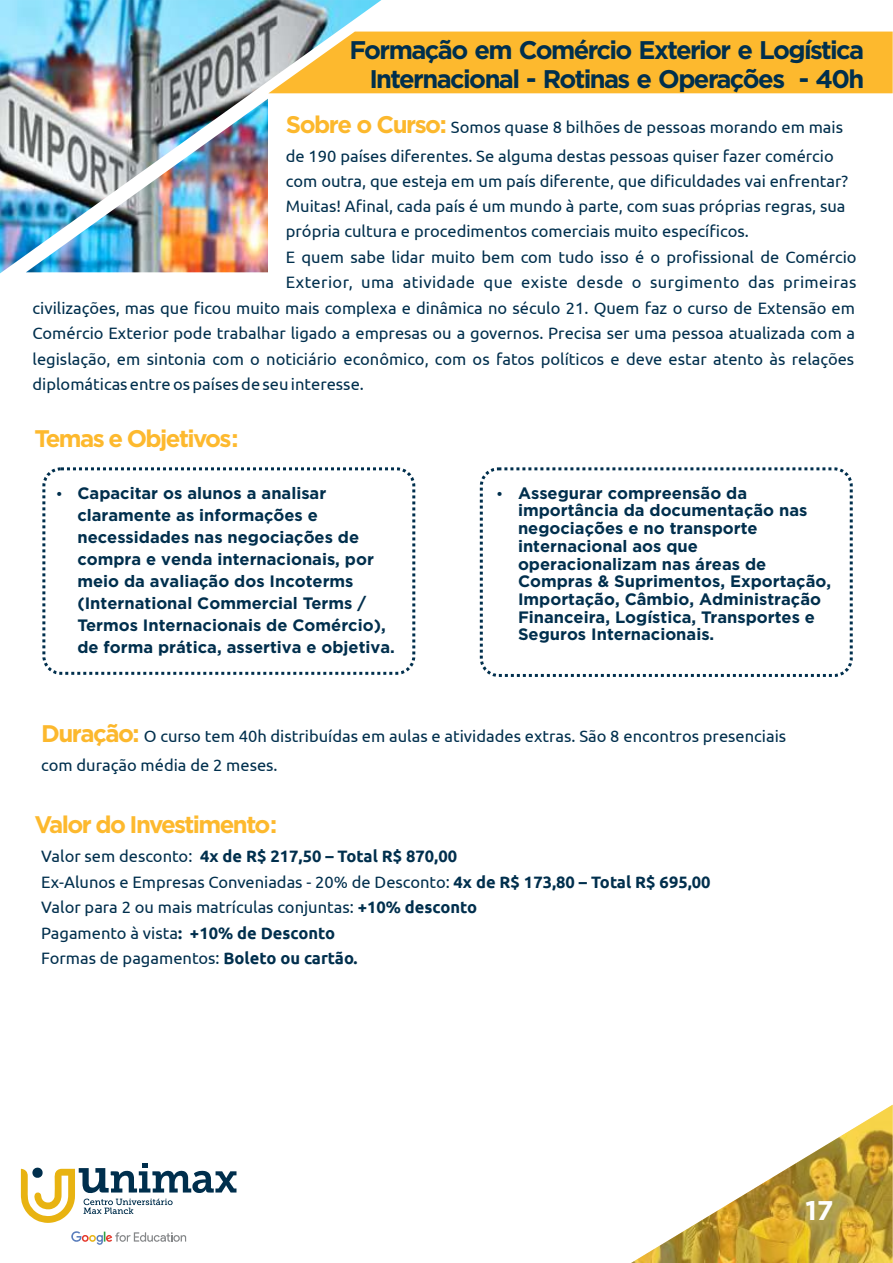
<style>
.page{position:relative;width:893px;height:1263px;background:#fff}
.page>*{position:absolute;margin:0;border:0;box-sizing:border-box;transform-origin:0 0}
.t1{font:700 27px "Gotham";color:#fefefe}
.t2{font:700 25.5px/29.2px "Gotham";letter-spacing:-.06em;color:#002f4d;text-align:right}
.t3{font:700 24px "Gotham";letter-spacing:-.065em;color:#fdb92e}
.t4{font:16.5px/25.5px "Ubuntu";color:#002f4d}
.t5{font:700 16.5px/17.7px "Gotham";color:#002f4d}
.s1{font-family:"Gotham";font-weight:700;font-size:24px;color:#fcb82d}
.s2{font-weight:700}
</style>
<div class="page">
<svg style="left:71px;top:1231px;width:115px;height:14px"></svg>
<svg style="left:21px;top:1163px;width:215px;height:60px"></svg>
<img style="left:631px;top:1105px;width:262px;height:158px">
<div style="left:42px;top:467px;width:373px;height:208px;border:3px dashed #002f4d;border-radius:17px"></div>
<div style="left:480px;top:467px;width:373px;height:210px;border:3px dashed #002f4d;border-radius:17px"></div>
<img style="left:0;top:0;width:381px;height:274px">
<img style="left:26px;top:99px;width:242px;height:173px">
<svg style="left:268px;top:32px;width:625px;height:61px;background:#f9ba39"></svg>
<h2 class="t2" style="left:349px;top:34px;width:516px">Formação em Comércio Exterior e Logística<br>Internacional - Rotinas e Operações - 40h</h2>
<p class="t4" style="left:286px;top:112px;width:559px;line-height:28.5px"><span class="s1">Sobre o Curso:</span> Somos quase 8 bilhões de pessoas morando em mais de 190 países diferentes. Se alguma destas pessoas quiser fazer comércio</p>
<p class="t4" style="left:286px;top:168px;width:572px">com outra, que esteja em um país diferente, que dificuldades vai enfrentar?<br>Muitas! Afinal, cada país é um mundo à parte, com suas próprias regras, sua própria cultura e procedimentos comerciais muito específicos.<br>E quem sabe lidar muito bem com tudo isso é o profissional de Comércio Exterior, uma atividade que existe desde o surgimento das primeiras</p>
<p class="t4" style="left:33px;top:295px;width:824px;text-align:justify">civilizações, mas que ficou muito mais complexa e dinâmica no século 21. Quem faz o curso de Extensão em Comércio Exterior pode trabalhar ligado a empresas ou a governos. Precisa ser uma pessoa atualizada com a legislação, em sintonia com o noticiário econômico, com os fatos políticos e deve estar atento às relações diplomáticas entre os países de seu interesse.</p>
<h3 class="t3" style="left:35px;top:425px;width:206px">Temas e Objetivos:</h3>
<p class="t5" style="left:77px;top:482px;width:319px;line-height:21.9px">Capacitar os alunos a analisar claramente as informações e necessidades nas negociações de compra e venda internacionais, por meio da avaliação dos Incoterms (International Commercial Terms / Termos Internacionais de Comércio), de forma prática, assertiva e objetiva.</p>
<p class="t5" style="left:518px;top:483px;width:315px">Assegurar compreensão da importância da documentação nas negociações e no transporte internacional aos que operacionalizam nas áreas de<br>Compras &amp; Suprimentos, Exportação,<br>Importação, Câmbio, Administração<br>Financeira, Logística, Transportes e<br>Seguros Internacionais.</p>
<p class="t4" style="left:41px;top:721px;width:747px;line-height:29px"><span class="s1">Duração:</span> O curso tem 40h distribuídas em aulas e atividades extras. São 8 encontros presenciais com duração média de 2 meses.</p>
<h3 class="t3" style="left:35px;top:811px;width:244px">Valor do Investimento:</h3>
<p class="t4" style="left:41px;top:843px;width:671px">Valor sem desconto: <span class="s2">4x de R$ 217,50 – Total R$ 870,00<br></span>Ex-Alunos e Empresas Conveniadas - 20% de Desconto: <span class="s2">4x de R$ 173,80 – Total R$ 695,00<br></span>Valor para 2 ou mais matrículas conjuntas: <span class="s2">+10% desconto<br></span>Pagamento à vista<span class="s2">: +10% de Desconto<br></span>Formas de pagamentos: <span class="s2">Boleto ou cartão.</span></p>
<h1 class="t1" style="left:805px;top:1194px;width:30px">17</h1>
</div>
